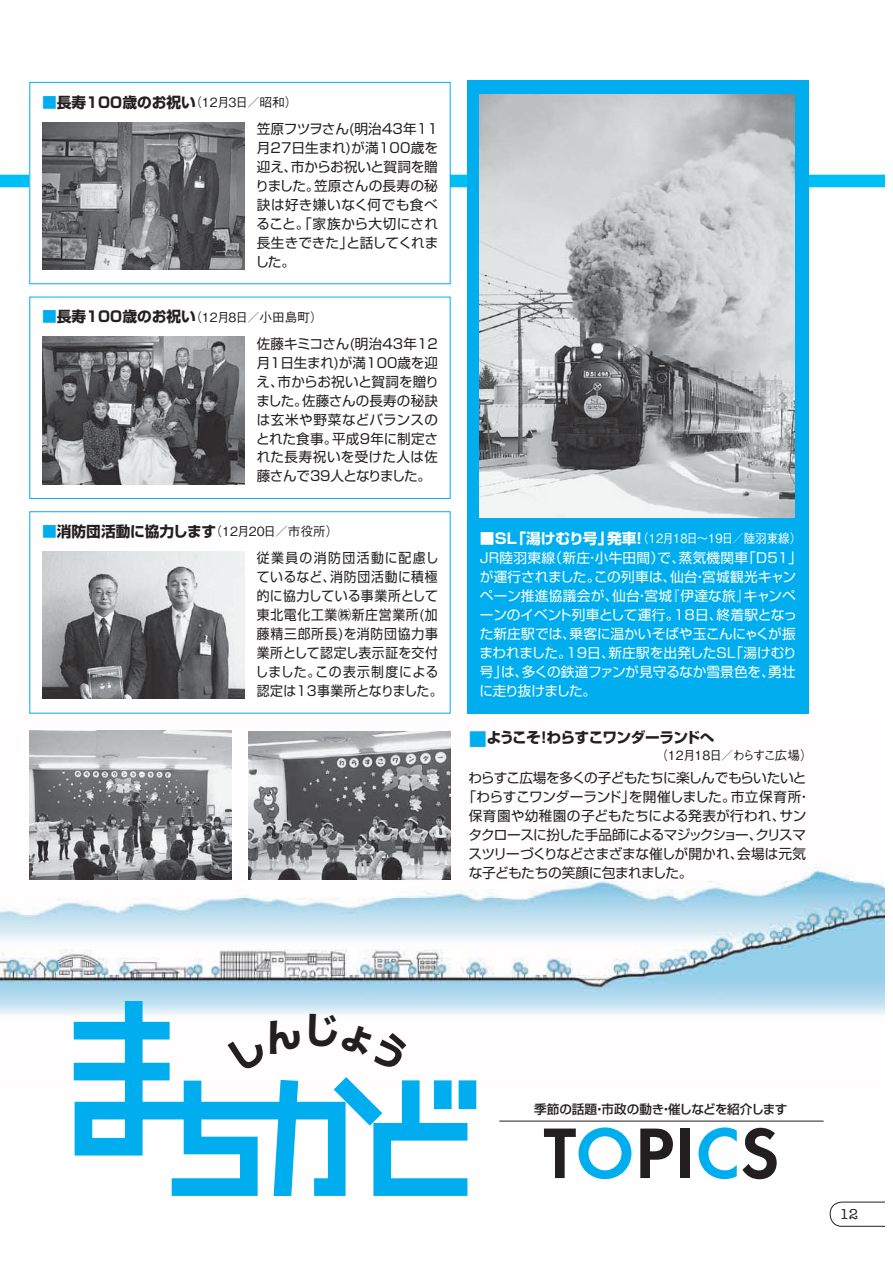
<style>
.page{position:relative;width:893px;height:1263px;background:#fff}
.page>*{position:absolute;margin:0;border:0;box-sizing:border-box;transform-origin:0 0}
.t1{font:600 74.25px "Futura T";color:#231f20}
.t2{font:18.15px "Shin Go Pro Bold 90 msp RKSJ H";color:#00aeef}
.t3{font:14.7px "Shin Go Pro Bold 90 msp RKSJ H";color:#231f20}
.t4{font:14.7px "Shin Go Pro Bold 90 msp RKSJ H";letter-spacing:-.035em;color:#231f20}
.t5{font:14.7px "Shin Go Pro Bold 90 msp RKSJ H";letter-spacing:-.035em;color:#fff}
.t6{font:500 14.7px "American Typewriter Itc T";color:#231f20}
.t7{font:13.65px/18.9px "Shin Go Pro Regular 90 msp RKSJ V";letter-spacing:.005em;color:#231f20}
.t8{font:13.65px/18.9px "Shin Go Pro Regular 90 msp RKSJ V";color:#fff}
.t9{font:13.65px/18.9px "Shin Go Pro Regular 90 msp RKSJ V";letter-spacing:.005em;color:#231f20;scale:.94 1}
.t10{font:13.65px/18.9px "Shin Go Pro Regular 90 msp RKSJ V";letter-spacing:-.05em;color:#231f20}
.t11{font:13.65px/18.9px "Shin Go Pro Regular 90 msp RKSJ V";letter-spacing:-.04em;color:#231f20}
.t12{font:13.65px/18.9px "Shin Go Pro Regular 90 msp RKSJ V";letter-spacing:-.055em;color:#231f20}
.t13{font:13.65px "Shin Go Pro Regular 90 msp RKSJ V";letter-spacing:.025em;color:#231f20}
.t14{font:13.65px/18.9px "Shin Go Pro Regular 90 msp RKSJ V";letter-spacing:.075em;color:#231f20;text-align:right;scale:.94 1}
.t15{font:13.65px "Shin Go Pro Regular 90 msp RKSJ V";letter-spacing:.02em;color:#fff}
.t16{font:13.65px "Shin Go Pro Regular 90 msp RKSJ V";letter-spacing:.055em;color:#231f20;scale:.94 1}
.t17{font:13.65px "Shin Go Pro Regular 90 msp RKSJ V";letter-spacing:.06em;color:#231f20;scale:.94 1}
.t18{font:13.65px "Shin Go Pro Regular 90 msp RKSJ V";letter-spacing:-.025em;color:#231f20}
.t19{font:13.65px "Shin Go Pro Regular 90 msp RKSJ V";letter-spacing:.035em;color:#231f20}
.t20{font:13.65px/18.9px "Shin Go Pro Regular 90 msp RKSJ V";letter-spacing:-.06em;color:#fff}
.t21{font:13.65px "Shin Go Pro Regular 90 msp RKSJ V";letter-spacing:.025em;color:#fff}
.t22{font:13.65px "Shin Go Pro Regular 90 msp RKSJ V";letter-spacing:.08em;color:#231f20;scale:.94 1}
.t23{font:12.6px "Gothic BBB Pro Medium 90 msp RKSJ H";color:#231f20}
.t24{font:12.6px "Shin Go Pro Medium 90 msp RKSJ H";color:#231f20}
.t25{font:12.6px "Gothic BBB Pro Medium 90 msp RKSJ H";color:#fff;scale:.91 1}
.t26{font:12.6px "Gothic BBB Pro Medium 90 msp RKSJ H";letter-spacing:-.085em;color:#231f20}
.s1{color:#00aeef}
.s2{font-family:"Gothic BBB Pro Medium 90 msp RKSJ H";font-size:12.6px}
</style>
<div class="page">
<img style="left:0;top:710px;width:884px;height:376px">
<svg style="left:74px;top:1001px;width:280px;height:155px"></svg>
<div style="left:402px;top:1080px;width:18px;height:43px;background:#00aeef"></div>
<div style="left:373px;top:1123px;width:103px;height:73px;border:18px solid #00aeef"></div>
<div style="left:434px;top:1080px;width:18px;height:29px;background:#00aeef"></div>
<div style="left:459px;top:1080px;width:17px;height:29px;background:#00aeef"></div>
<hr style="left:499px;top:1121px;width:324px;height:1px;background:#231f20">
<svg style="left:829px;top:1201px;width:55px;height:26px"></svg>
<div style="left:0;top:175px;width:884px;height:12px;background:#00c0f3"></div>
<img style="left:29px;top:730px;width:203px;height:150px">
<img style="left:248px;top:732px;width:202px;height:148px">
<div style="left:30px;top:82px;width:420px;height:202px;background:#fff"></div>
<div style="left:29px;top:82px;width:421px;height:202px;border:1px solid #00aeef"></div>
<img style="left:42px;top:122px;width:202px;height:147px">
<div style="left:29px;top:297px;width:421px;height:202px;border:1px solid #00aeef"></div>
<img style="left:42px;top:337px;width:202px;height:147px">
<div style="left:30px;top:512px;width:420px;height:201px;background:#fff"></div>
<img style="left:42px;top:551px;width:202px;height:148px">
<div style="left:467px;top:80px;width:341px;height:633px;background:#00aeef"></div>
<img style="left:480px;top:95px;width:315px;height:423px">
<svg style="left:154px;top:1013px;width:256px;height:183px"></svg>
<p class="t3" style="left:42px;top:97px;width:155px"><span class="s1">■</span>長寿100歳のお祝い</p>
<p class="t23" style="left:189px;top:97px;width:110px">（12月日3 ／昭和(</p>
<p class="t7" style="left:257px;top:121px;width:183px;text-align:right">笠原フツヲさん(明治43年11月27日生まれ)が満100歳を市からお祝いと賀詞を贈</p>
<p class="t7" style="left:257px;top:159px;width:42px">迎え、</p>
<p class="t7" style="left:314px;top:178px;width:125px">笠原さんの長寿の秘</p>
<p class="t7" style="left:256px;top:178px;width:66px">りました。</p>
<p class="t13" style="left:257px;top:200px;width:182px">訣は好き嫌いなく何でも食べ</p>
<p class="t7" style="left:256px;top:216px;width:183px">ること。「家族から大切にされ</p>
<p class="t10" style="left:346px;top:235px;width:93px">と話してくれま</p>
<p class="t7" style="left:255px;top:235px;width:99px">長生きできた」した。</p>
<p class="t3" style="left:42px;top:311px;width:155px"><span class="s1">■</span>長寿100歳のお祝い</p>
<p class="t23" style="left:189px;top:312px;width:135px">（12月日8 ／小田島町(</p>
<p class="t7" style="left:257px;top:336px;width:184px;text-align:right">佐藤キミコさん(明治43年12月1日生まれ)が満100歳を迎市からお祝いと賀詞を贈り</p>
<p class="t7" style="left:257px;top:374px;width:29px">え、</p>
<p class="t7" style="left:302px;top:393px;width:137px">佐藤さんの長寿の秘訣</p>
<p class="t7" style="left:256px;top:393px;width:53px">ました。</p>
<p class="t19" style="left:257px;top:414px;width:183px">は玄米や野菜などバランスの</p>
<p class="t13" style="left:332px;top:433px;width:108px">平成9年に制定さ</p>
<p class="t7" style="left:256px;top:431px;width:183px">とれた食事。<br>れた長寿祝いを受けた人は佐藤さんで39人となりました。</p>
<p class="t3" style="left:42px;top:526px;width:176px"><span class="s1">■</span>消防団活動に協力します</p>
<p class="t23" style="left:209px;top:527px;width:130px">（12月20日／市役所）</p>
<p class="t14" style="left:257px;top:551px;width:195px">従業員の消防団活動に配慮し消防団活動に積極</p>
<p class="t9" style="left:257px;top:570px;width:85px">ているなど、</p>
<p class="t9" style="left:257px;top:589px;width:194px">的に協力している事業所として</p>
<p class="t16" style="left:257px;top:610px;width:194px">東北電化工業㈱新庄営業所加(</p>
<p class="t17" style="left:257px;top:629px;width:194px">藤精三郎所長)を消防団協力事</p>
<p class="t9" style="left:257px;top:645px;width:194px">業所として認定し表示証を交付</p>
<p class="t22" style="left:316px;top:667px;width:132px">この表示制度による</p>
<p class="t9" style="left:256px;top:664px;width:200px">しました。<br>認定は13事業所となりました。</p>
<p class="t5" style="left:607px;top:533px;width:31px">発車</p>
<p class="t5" style="left:511px;top:533px;width:102px">「湯けむり号」</p>
<p class="t5" style="left:480px;top:533px;width:41px">■ＳＬ</p>
<p class="t5" style="left:632px;top:533px;width:18px">！<span class="s2">（</span></p>
<p class="t25" style="left:649px;top:534px;width:170px">12月18日～19日／陸羽東線(</p>
<p class="t8" style="left:742px;top:550px;width:28px">「Ｄ</p>
<p class="t15" style="left:548px;top:553px;width:138px">（新庄小牛田間で）、</p>
<p class="t8" style="left:679px;top:550px;width:71px">蒸気機関車</p>
<p class="t8" style="left:477px;top:550px;width:79px">ＪＲ陸羽東線</p>
<p class="t8" style="left:766px;top:550px;width:38px">５１「</p>
<p class="t8" style="left:585px;top:550px;width:15px">・</p>
<p class="t15" style="left:670px;top:572px;width:128px">仙台宮城観光キャン</p>
<p class="t8" style="left:480px;top:569px;width:122px">が運行されました。</p>
<p class="t8" style="left:594px;top:569px;width:84px">この列車は、</p>
<p class="t8" style="left:693px;top:569px;width:15px">・</p>
<p class="t21" style="left:480px;top:591px;width:140px">ペーン推進協議会が、</p>
<p class="t8" style="left:612px;top:588px;width:62px">仙台宮城</p>
<p class="t8" style="left:666px;top:588px;width:86px">『伊達な旅』</p>
<p class="t8" style="left:744px;top:588px;width:53px">キャンペ</p>
<p class="t8" style="left:635px;top:588px;width:15px">・</p>
<p class="t8" style="left:570px;top:607px;width:228px;text-indent:-90px">ーンのイベント列車として運行。<br>乗客に温かいそばや玉こんにゃくが振</p>
<p class="t8" style="left:716px;top:607px;width:82px">終着駅となっ</p>
<p class="t8" style="left:674px;top:607px;width:50px">18日、</p>
<p class="t8" style="left:480px;top:626px;width:98px">た新庄駅では、</p>
<p class="t8" style="left:729px;top:645px;width:69px">「湯けむり</p>
<p class="t8" style="left:608px;top:645px;width:131px">新庄駅を出発したＳＬ</p>
<p class="t8" style="left:479px;top:645px;width:94px">まわれました。</p>
<p class="t8" style="left:566px;top:645px;width:50px">19日、</p>
<p class="t8" style="left:522px;top:664px;width:254px">多くの鉄道ファンが見守るなか雪景色を、</p>
<p class="t8" style="left:768px;top:664px;width:29px">勇壮</p>
<p class="t20" style="left:479px;top:664px;width:118px">号は」、<br>に走り抜けました。</p>
<p class="t4" style="left:486px;top:732px;width:229px">ようこそわらすこワンダーランドへ</p>
<p class="t2" style="left:469px;top:732px;width:20px">■</p>
<p class="t3" style="left:536px;top:732px;width:16px">！</p>
<p class="t26" style="left:655px;top:750px;width:159px">（12月18日／わらすこ広場(</p>
<p class="t10" style="left:797px;top:770px;width:15px;text-indent:-329px">わらすこ広場を多くの子どもたちに楽しんでもらいたいと・</p>
<p class="t18" style="left:462px;top:791px;width:174px">「わらすこワンダーランド」</p>
<p class="t7" style="left:731px;top:789px;width:72px">市立保育所</p>
<p class="t10" style="left:629px;top:789px;width:108px">を開催しました。</p>
<p class="t7" style="left:755px;top:808px;width:52px;text-indent:-287px">保育園や幼稚園の子どもたちによる発表が行われ、<br>クリスマ</p>
<p class="t7" style="left:779px;top:808px;width:29px">サン</p>
<p class="t12" style="left:737px;top:827px;width:70px;text-indent:-269px">タクロースに扮した手品師によるマジックショー、<br>会場は元気</p>
<p class="t11" style="left:468px;top:846px;width:276px">スツリーづくりなどさまざまな催しが開かれ、な子どもたちの笑顔に包まれました。</p>
<p class="t24" style="left:534px;top:1105px;width:255px">季節の話題市政の動き催しなどを紹介します</p>
<p class="t24" style="left:593px;top:1105px;width:14px">・</p>
<p class="t1" style="left:543px;top:1109px;width:238px">T<span class="s1">O</span>PI<span class="s1">C</span>S</p>
<p class="t24" style="left:660px;top:1105px;width:14px">・</p>
<p class="t6" style="left:840px;top:1209px;width:20px">12</p>
</div>
